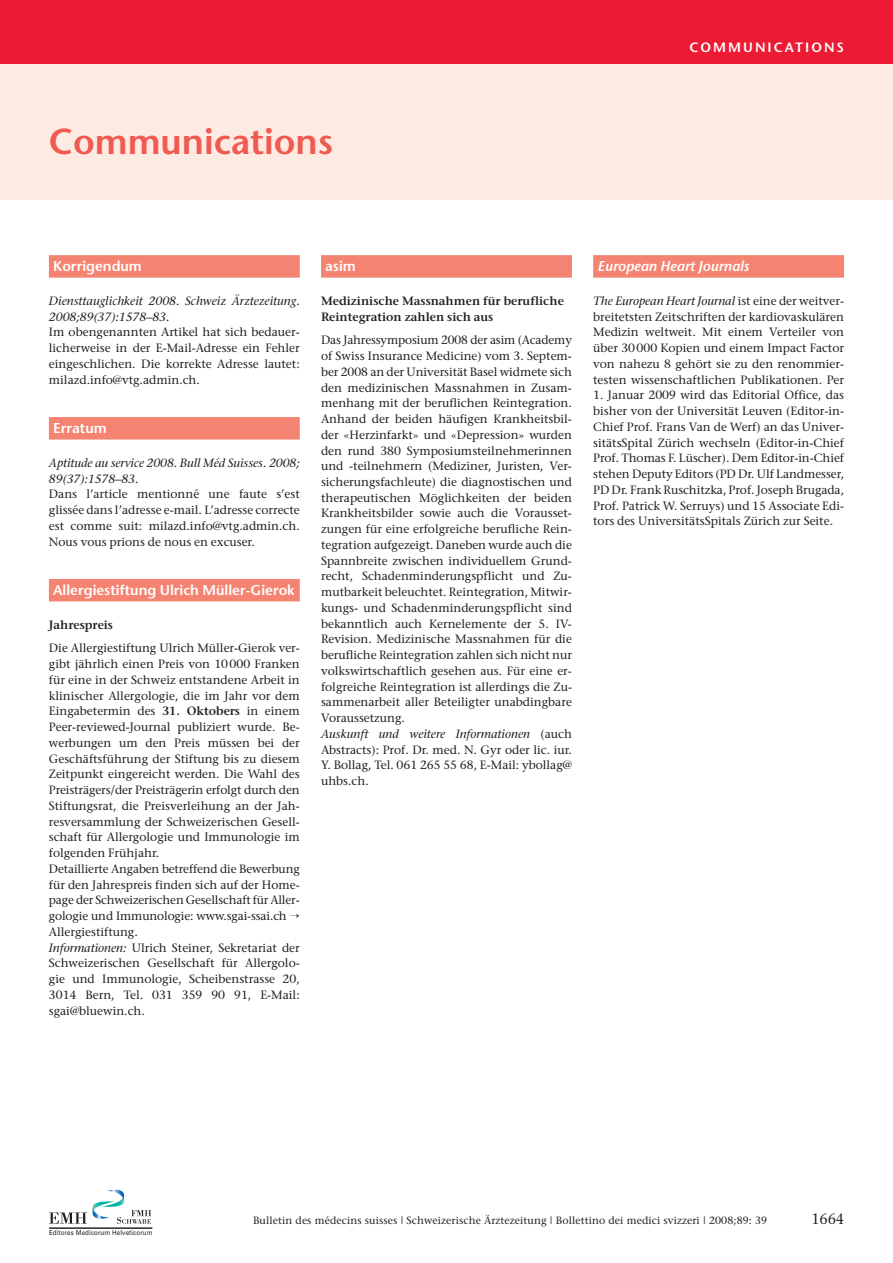
<style>
.page{position:relative;width:893px;height:1263px;background:#fff}
.page>*{position:absolute;margin:0;border:0;box-sizing:border-box;transform-origin:0 0}
.t1{font:600 36px "Stone Sans";color:#f05a50}
.t2{font:15px "Stone Serif";color:#231f20;scale:.95 1}
.t3{font:600 14.25px "Stone Sans";color:#fff}
.t4{font:italic 600 14.25px "Stone Sans";color:#fff}
.t5{font:600 13.5px "Stone Sans";letter-spacing:.15em;color:#fff}
.t6{font:12px/15.8px "Stone Serif";color:#231f20;text-align:justify}
.t7{font:italic 12px/15.8px "Stone Serif";color:#231f20}
.t8{font:600 12px/15.8px "Stone Serif";color:#231f20}
.t9{font:10.5px "Stone Serif";letter-spacing:.01em;color:#231f20}
.t10{font:6.9px "Univers";letter-spacing:.015em;color:#231f20;scale:.9 1}
.s1{font-weight:600}
.s2{font-style:italic}
</style>
<div class="page">
<div style="left:0;top:60px;width:893px;height:140px;background:#fdeae3"></div>
<div style="left:0;top:0;width:893px;height:64px;background:#ed1a34"></div>
<svg style="left:49px;top:1189px;width:102px;height:35px"></svg>
<hr style="left:49px;top:1228px;width:103px;height:1px;background:#231f20">
<div style="left:49px;top:255px;width:251px;height:23px;background:#f48471"></div>
<div style="left:49px;top:417px;width:251px;height:22px;background:#f48471"></div>
<div style="left:49px;top:579px;width:251px;height:22px;background:#f48471"></div>
<div style="left:321px;top:255px;width:251px;height:23px;background:#f48471"></div>
<div style="left:593px;top:255px;width:251px;height:23px;background:#f48471"></div>
<h1 class="t1" style="left:49px;top:127px;width:286px">Communications</h1>
<p class="t5" style="left:689px;top:42px;width:156px">COMMUNICATIONS</p>
<p class="t3" style="left:53px;top:261px;width:90px">Korrigendum</p>
<p class="t7" style="left:49px;top:294px;width:252px">Diensttauglichkeit 2008. Schweiz Ärztezeitung.<br>2008;89(37):1578–83.</p>
<p class="t6" style="left:49px;top:326px;width:252px">Im obengenannten Artikel hat sich bedauer - licherweise in der E-Mail-Adresse ein Fehler eingeschlichen. Die korrekte Adresse lautet: milazd.info@vtg.admin.ch.</p>
<p class="t3" style="left:53px;top:423px;width:55px">Erratum</p>
<p class="t7" style="left:49px;top:456px;width:252px">Aptitude au service 2008. Bull Méd Suisses. 2008;<br>89(37):1578–83.</p>
<p class="t6" style="left:49px;top:487px;width:252px">Dans l’article mentionné une faute s’est glissée dans l’adresse e-mail. L’adresse correcte est comme suit: milazd.info@vtg.admin.ch.<br>Nous vous prions de nous en excuser.</p>
<p class="t3" style="left:53px;top:585px;width:243px">Allergiestiftung Ulrich Müller-Gierok</p>
<p class="t8" style="left:49px;top:618px;width:66px">Jahrespreis</p>
<p class="t6" style="left:49px;top:641px;width:252px;text-align:left">Die Allergiestiftung Ulrich Müller-Gierok ver&shy;gibt jährlich einen Preis von 10000 Franken für eine in der Schweiz entstandene Arbeit in klinischer Allergologie, die im Jahr vor dem Eingabetermin des <span class="s1">31. Oktobers</span> in einem Peer-reviewed-Journal publiziert wurde. Be&shy;werbungen um den Preis müssen bei der Geschäftsführung der Stiftung bis zu diesem Zeitpunkt eingereicht werden. Die Wahl des Preisträgers/der Preisträgerin erfolgt durch den Stiftungsrat, die Preisverleihung an der Jah&shy;resversammlung der Schweizerischen Gesell&shy;schaft für Allergologie und Immunologie im folgenden Frühjahr.<br>Detaillierte Angaben betreffend die Bewerbung für den Jahrespreis finden sich auf der Home&shy;page der Schweizerischen Gesellschaft für Aller - gologie und Immunologie: www.sgai-ssai.ch → Allergiestiftung.<br><span class="s2">Informationen:</span> Ulrich Steiner, Sekretariat der Schweizerischen Gesellschaft für Allergolo - gie und Immunologie, Scheibenstrasse 20, 3014 Bern, Tel. 031 359 90 91, E-Mail: sgai@bluewin.ch.</p>
<p class="t3" style="left:325px;top:261px;width:32px">asim</p>
<p class="t8" style="left:321px;top:294px;width:244px">Medizinische Massnahmen für berufliche<br>Reintegration zahlen sich aus</p>
<p class="t6" style="left:321px;top:333px;width:252px;text-align:left">Das Jahressymposium 2008 der asim (Academy of Swiss Insurance Medicine) vom 3. Septem&shy;ber 2008 an der Universität Basel widmete sich den medizinischen Massnahmen in Zusam&shy;menhang mit der beruflichen Reintegration.<br>Anhand der beiden häufigen Krankheitsbil&shy;der «Herzinfarkt» und «Depression» wurden den rund 380 Symposiumsteilnehmerinnen und -teilnehmern (Mediziner, Juristen, Ver - sicherungsfachleute) die diagnostischen und therapeutischen Möglichkeiten der beiden Krankheitsbilder sowie auch die Vorausset&shy;zungen für eine erfolgreiche berufliche Rein&shy;tegration aufgezeigt. Daneben wurde auch die Spannbreite zwischen individuellem Grund&shy;recht, Schadenminderungspflicht und Zu&shy;mutbarkeit beleuchtet. Reintegration, Mitwir&shy;kungs- und Schadenminderungspflicht sind bekanntlich auch Kernelemente der 5. IV-Revision. Medizinische Massnahmen für die berufliche Reintegration zahlen sich nicht nur volkswirtschaftlich gesehen aus. Für eine er&shy;folgreiche Reintegration ist allerdings die Zu&shy;sammenarbeit aller Beteiligter unabdingbare Voraussetzung.<br><span class="s2">Auskunft und weitere Informationen</span> (auch Abstracts): Prof. Dr. med. N. Gyr oder lic. iur.<br>Y. Bollag, Tel. 061 265 55 68, E-Mail: ybollag@ uhbs.ch.</p>
<p class="t4" style="left:597px;top:261px;width:153px">European Heart Journals</p>
<p class="t6" style="left:593px;top:294px;width:252px"><span class="s2">The European Heart Journal</span> ist eine der weitver&shy;breitetsten Zeitschriften der kardiovaskulären Medizin weltweit. Mit einem Verteiler von über 30000 Kopien und einem Impact Factor von nahezu 8 gehört sie zu den renommier&shy;testen wissenschaftlichen Publikationen. Per</p>
<p class="t6" style="left:593px;top:389px;width:252px">1. Januar 2009 wird das Editorial Office, das bisher von der Universität Leuven (Editor-in-Chief Prof. Frans Van de Werf) an das Univer&shy;sitätsSpital Zürich wechseln (Editor-in-Chief Prof. Thomas F. Lüscher). Dem Editor-in-Chief stehen Deputy Editors (PD Dr. Ulf Landmesser, PD Dr. Frank Ruschitzka, Prof. Joseph Brugada, Prof. Patrick W. Serruys) und 15 Associate Edi&shy;tors des UniversitätsSpitals Zürich zur Seite.</p>
<p class="t10" style="left:49px;top:1229px;width:117px">Editores Medicorum Helveticorum</p>
<p class="t9" style="left:253px;top:1216px;width:516px">Bulletin des médecins suisses | Schweizerische Ärztezeitung | Bollettino dei medici svizzeri | 2008;89: 39</p>
<p class="t2" style="left:811px;top:1213px;width:36px">1664</p>
</div>
